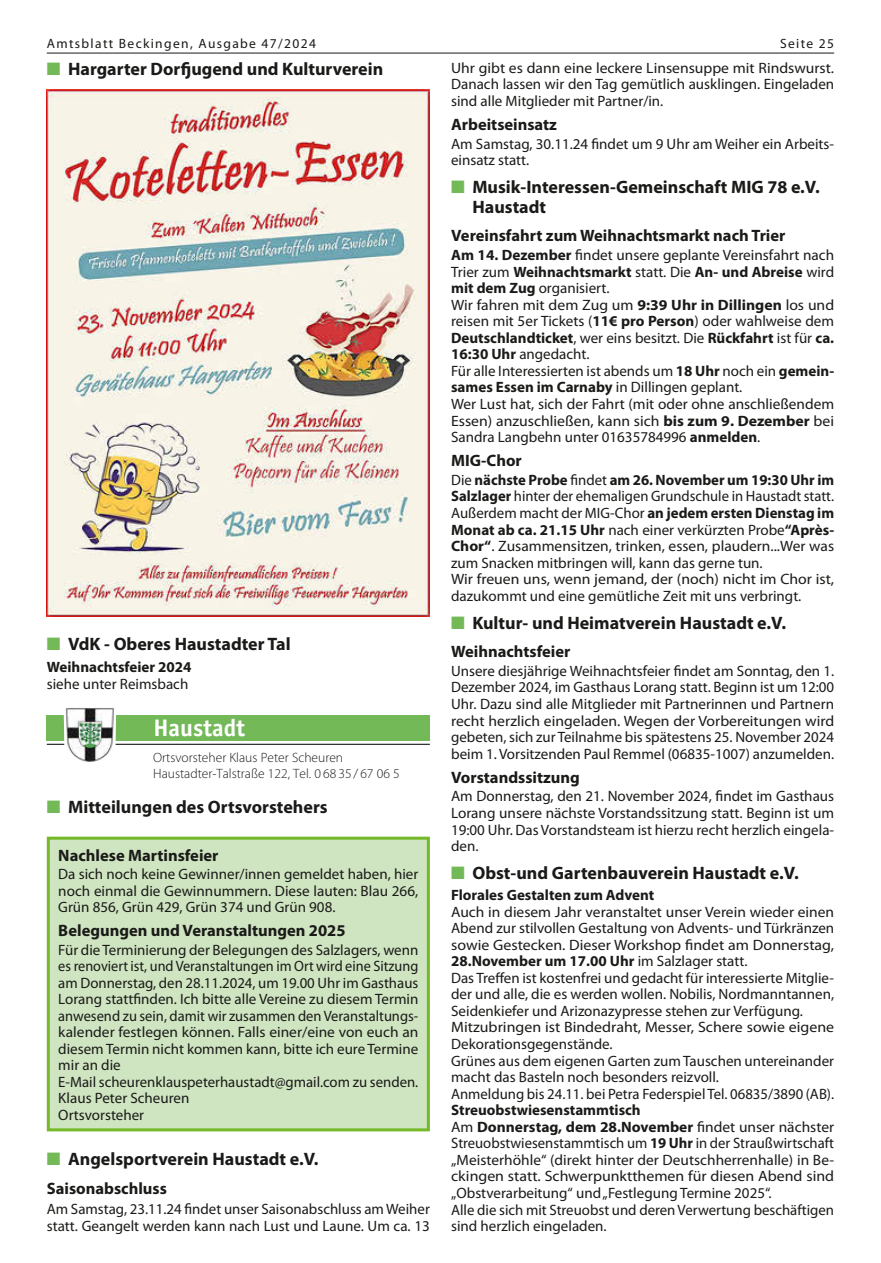
<style>
.page{position:relative;width:881px;height:1263px;background:#fff}
.page>*{position:absolute;margin:0;border:0;box-sizing:border-box;transform-origin:0 0}
.t1{font:700 24px "Officina Sans LT";color:#fff}
.t2{font:700 18px/19.5px "Myriad Pro";color:#1a1a18}
.t3{font:700 16.5px "Myriad Pro";color:#1a1a18}
.t4{font:15px/16.5px "Myriad Pro";color:#1a1a18}
.t5{font:15px/16.5px "Myriad Pro";color:#1a1a18;text-align:justify;scale:1.04 1}
.t6{font:700 15px "Myriad Pro";color:#1a1a18}
.t7{font:300 13.5px/16.2px "Myriad Pro";color:#1a1a18}
.t8{font:13.5px "Myriad Pro";letter-spacing:.1em;color:#1a1a18}
.s1{color:#73b958}
.s2{font-weight:700}
</style>
<div class="page">
<hr style="left:47px;top:53px;width:786px;height:1px;background:#1a1a18">
<img style="left:47px;top:89px;width:382px;height:527px">
<div style="left:47px;top:715px;width:382px;height:25px;background:#73b958"></div>
<hr style="left:47px;top:744px;width:382px;height:1px;background:#1a1a18">
<svg style="left:64px;top:708px;width:52px;height:37px"></svg>
<img style="left:66px;top:708px;width:48px;height:54px">
<div style="left:48px;top:838px;width:380px;height:292px;background:#cfe4c0"></div>
<div style="left:47px;top:837px;width:382px;height:294px;border:3px solid #75b828"></div>
<p class="t8" style="left:47px;top:35px;width:270px">Amtsblatt Beckingen, Ausgabe 47/2024</p>
<p class="t8" style="left:779px;top:35px;width:55px">Seite 25</p>
<p class="t5" style="left:451px;top:59px;width:369px">Uhr gibt es dann eine leckere Linsensuppe mit Rindswurst.<br>Danach lassen wir den Tag gemütlich ausklingen. Eingeladen sind alle Mitglieder mit Partner/in.</p>
<p class="t3" style="left:451px;top:114px;width:107px">Arbeitseinsatz</p>
<p class="t4" style="left:451px;top:135px;width:384px">Am Samstag, 30.11.24 findet um 9 Uhr am Weiher ein Arbeits&shy;einsatz statt.</p>
<p class="t2" style="left:472px;top:177px;width:349px;text-indent:-21px"><span class="s1">■</span> Musik-Interessen-Gemeinschaft MIG 78 e.V.<br>Haustadt</p>
<p class="t3" style="left:451px;top:225px;width:336px">Vereinsfahrt zum Weihnachtsmarkt nach Trier</p>
<p class="t4" style="left:451px;top:246px;width:384px"><span class="s2">Am 14. Dezember</span> findet unsere geplante Vereinsfahrt nach Trier zum <span class="s2">Weihnachtsmarkt</span> statt. Die <span class="s2">An- und Abreise</span> wird <span class="s2">mit dem Zug</span> organisiert.<br>Wir fahren mit dem Zug um <span class="s2">9:39 Uhr in Dillingen</span> los und reisen mit 5er Tickets (<span class="s2">11€ pro Person</span>) oder wahlweise dem <span class="s2">Deutschlandticket</span>, wer eins besitzt. Die <span class="s2">Rückfahrt</span> ist für <span class="s2">ca.<br>16:30 Uhr</span> angedacht.<br>Für alle Interessierten ist abends um <span class="s2">18 Uhr</span> noch ein <span class="s2">gemein&shy;sames Essen im Carnaby</span> in Dillingen geplant.<br>Wer Lust hat, sich der Fahrt (mit oder ohne anschließendem Essen) anzuschließen, kann sich <span class="s2">bis zum 9. Dezember</span> bei Sandra Langbehn unter 01635784996 <span class="s2">anmelden</span>.</p>
<p class="t3" style="left:451px;top:450px;width:72px">MIG-Chor</p>
<p class="t4" style="left:451px;top:471px;width:384px">Die <span class="s2">nächste Probe</span> findet <span class="s2">am 26. November um 19:30 Uhr im Salzlager</span> hinter der ehemaligen Grundschule in Haustadt statt.<br>Außerdem macht der MIG-Chor <span class="s2">an jedem ersten Dienstag im Monat ab ca. 21.15 Uhr</span> nach einer verkürzten Probe<span class="s2">“Après-Chor“</span>. Zusammensitzen, trinken, essen, plaudern...Wer was zum Snacken mitbringen will, kann das gerne tun.<br>Wir freuen uns, wenn jemand, der (noch) nicht im Chor ist, dazukommt und eine gemütliche Zeit mit uns verbringt.</p>
<p class="t2" style="left:451px;top:612px;width:336px"><span class="s1">■</span> Kultur- und Heimatverein Haustadt e.V.</p>
<p class="t3" style="left:451px;top:641px;width:121px">Weihnachtsfeier</p>
<p class="t4" style="left:451px;top:662px;width:384px;text-align:justify">Unsere diesjährige Weihnachtsfeier findet am Sonntag, den 1.<br>Dezember 2024, im Gasthaus Lorang statt. Beginn ist um 12:00<br>Uhr. Dazu sind alle Mitglieder mit Partnerinnen und Partnern recht herzlich eingeladen. Wegen der Vorbereitungen wird gebeten, sich zur Teilnahme bis spätestens 25. November 2024 beim 1. Vorsitzenden Paul Remmel (06835-1007) anzumelden.</p>
<p class="t3" style="left:451px;top:766px;width:130px">Vorstandssitzung</p>
<p class="t4" style="left:451px;top:788px;width:384px;text-align:justify">Am Donnerstag, den 21. November 2024, findet im Gasthaus Lorang unsere nächste Vorstandssitzung statt. Beginn ist um 19:00 Uhr. Das Vorstandsteam ist hierzu recht herzlich eingela&shy;den.</p>
<p class="t2" style="left:451px;top:863px;width:349px"><span class="s1">■</span> Obst-und Gartenbauverein Haustadt e.V.</p>
<p class="t6" style="left:451px;top:885px;width:205px">Florales Gestalten zum Advent</p>
<p class="t4" style="left:451px;top:903px;width:384px">Auch in diesem Jahr veranstaltet unser Verein wieder einen Abend zur stilvollen Gestaltung von Advents- und Türkränzen sowie Gestecken. Dieser Workshop findet am Donnerstag, <span class="s2">28.November um 17.00 Uhr</span> im Salzlager statt.<br>Das Treffen ist kostenfrei und gedacht für interessierte Mitglie&shy;der und alle, die es werden wollen. Nobilis, Nordmanntannen, Seidenkiefer und Arizonazypresse stehen zur Verfügung.<br>Mitzubringen ist Bindedraht, Messer, Schere sowie eigene Dekorationsgegenstände.<br>Grünes aus dem eigenen Garten zum Tauschen untereinander macht das Basteln noch besonders reizvoll.<br>Anmeldung bis 24.11. bei Petra Federspiel Tel. 06835/3890 (AB).</p>
<p class="t4" style="left:451px;top:1102px;width:384px"><span class="s2">Streuobstwiesenstammtisch<br></span>Am <span class="s2">Donnerstag, dem 28.November</span> findet unser nächster Streuobstwiesenstammtisch um <span class="s2">19 Uhr</span> in der Straußwirtschaft „Meisterhöhle“ (direkt hinter der Deutschherrenhalle) in Be&shy;ckingen statt. Schwerpunktthemen für diesen Abend sind „Obstverarbeitung“ und „Festlegung Termine 2025“.<br>Alle die sich mit Streuobst und deren Verwertung beschäftigen sind herzlich eingeladen.</p>
<p class="t2" style="left:47px;top:59px;width:338px"><span class="s1">■</span> Hargarter Dorfjugend und Kulturverein</p>
<p class="t2" style="left:47px;top:633px;width:245px"><span class="s1">■</span> VdK - Oberes Haustadter Tal</p>
<p class="t6" style="left:47px;top:657px;width:146px">Weihnachtsfeier 2024</p>
<p class="t4" style="left:47px;top:675px;width:143px">siehe unter Reimsbach</p>
<h1 class="t1" style="left:153px;top:712px;width:93px">Haustadt</h1>
<p class="t7" style="left:153px;top:749px;width:248px">Ortsvorsteher Klaus Peter Scheuren<br>Haustadter-Talstraße 122, Tel. 0 68 35/ 67 06 5</p>
<p class="t2" style="left:47px;top:797px;width:282px"><span class="s1">■</span> Mitteilungen des Ortsvorstehers</p>
<p class="t3" style="left:58px;top:844px;width:162px">Nachlese Martinsfeier</p>
<p class="t4" style="left:58px;top:866px;width:361px;text-align:justify">Da sich noch keine Gewinner/innen gemeldet haben, hier noch einmal die Gewinnummern. Diese lauten: Blau 266, Grün 856, Grün 429, Grün 374 und Grün 908.</p>
<p class="t3" style="left:58px;top:920px;width:288px">Belegungen und Veranstaltungen 2025</p>
<p class="t4" style="left:58px;top:941px;width:361px">Für die Terminierung der Belegungen des Salzlagers, wenn es renoviert ist, und Veranstaltungen im Ort wird eine Sitzung am Donnerstag, den 28.11.2024, um 19.00 Uhr im Gasthaus Lorang stattfinden. Ich bitte alle Vereine zu diesem Termin anwesend zu sein, damit wir zusammen den Veranstaltungs&shy;kalender festlegen können. Falls einer/eine von euch an diesem Termin nicht kommen kann, bitte ich eure Termine mir an die<br>E-Mail scheurenklauspeterhaustadt@gmail.com zu senden.<br>Klaus Peter Scheuren<br>Ortsvorsteher</p>
<p class="t2" style="left:47px;top:1148px;width:273px"><span class="s1">■</span> Angelsportverein Haustadt e.V.</p>
<p class="t3" style="left:47px;top:1177px;width:121px">Saisonabschluss</p>
<p class="t4" style="left:47px;top:1199px;width:384px;line-height:17.5px">Am Samstag, 23.11.24 findet unser Saisonabschluss am Weiher statt. Geangelt werden kann nach Lust und Laune. Um ca. 13</p>
</div>
